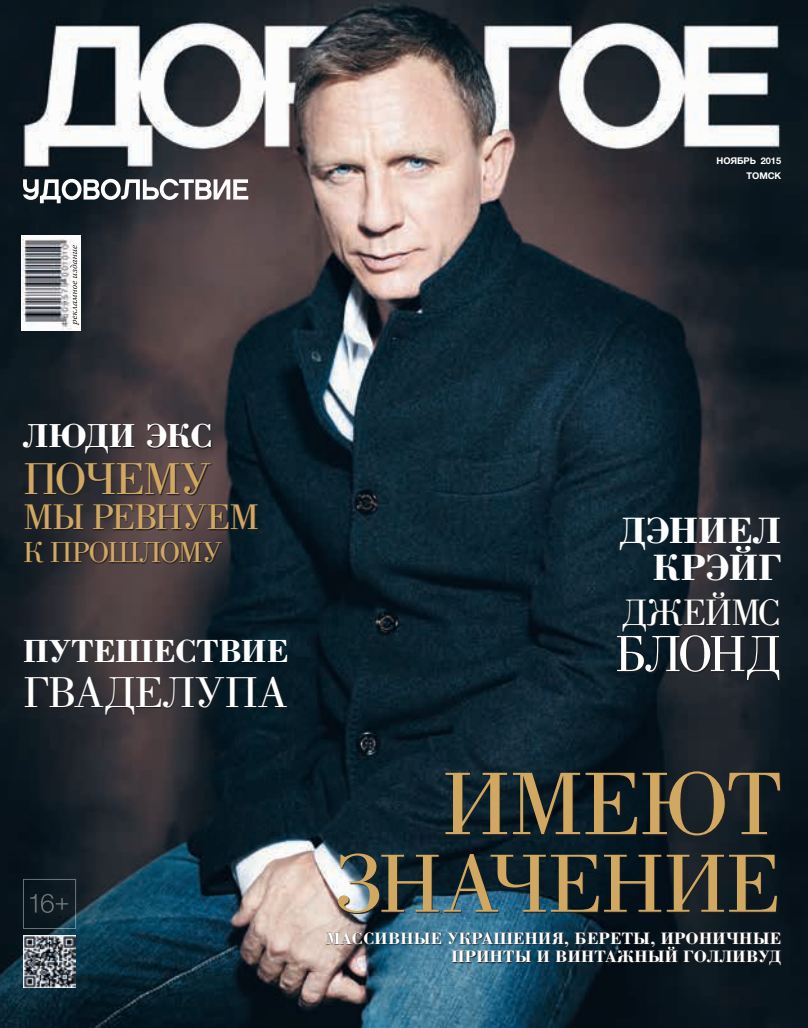
<style>
.page{position:relative;width:808px;height:1028px;background:#fff}
.page>*{position:absolute;margin:0;border:0;box-sizing:border-box;transform-origin:0 0}
.head_74_pt{font:91.75px "Borjomi Text";letter-spacing:-.02em;color:#d1a862;scale:1.05 1}
.head_74_pt-2{font:85.25px "Borjomi Text";letter-spacing:-.02em;color:#d1a862;scale:1.05 1}
.head_54-73_pt{font:52.5px "Borjomi Text";letter-spacing:-.06em;color:#fff}
.head_54-73_pt-2{font:46.12px "Borjomi Text";letter-spacing:-.04em;color:#d1a862;scale:1.05 1}
.head_54-73_pt-3{font:44.62px "Borjomi Text";letter-spacing:-.025em;color:#fff;scale:1.05 1}
.head_54-73_pt-4{font:38px "Borjomi Text";letter-spacing:-.03em;color:#fff}
.head_54-73_pt-5{font:700 37.88px/37.5px "Borjomi";letter-spacing:-.005em;color:#fff;text-align:right}
.head_54-73_pt-6{font:36.88px "Borjomi Text";letter-spacing:-.04em;color:#d1a862;scale:1.05 1}
.head_54-73_pt-7{font:700 34.25px "Borjomi";letter-spacing:-.05em;color:#fff}
.head_54-73_pt-8{font:700 33px "Borjomi";letter-spacing:-.005em;color:#fff}
.head_54-73_pt-9{font:29.88px "Borjomi Text";letter-spacing:-.025em;color:#d1a862;scale:1.05 1}
.subhead_Borjomi{font:700 17px/18.8px "Borjomi";letter-spacing:.01em;color:#fff;text-align:right}
.subhead_Helvetica{font:700 9.25px/15px "Helvetica Neue LTCYR";letter-spacing:-.01em;color:#fff;text-align:right}
</style>
<div class="page">
<img style="left:0;top:0;width:808px;height:1028px">
<img style="left:22px;top:236px;width:59px;height:94px">
<svg style="left:70px;top:245px;width:9px;height:80px"></svg>
<svg style="left:23px;top:179px;width:225px;height:24px"></svg>
<svg style="left:446px;top:772px;width:335px;height:64px;background:#131c23"></svg>
<svg style="left:338px;top:853px;width:440px;height:61px;background:#1b2932"></svg>
<svg style="left:326px;top:931px;width:456px;height:35px;background:#283f4c"></svg>
<svg style="left:622px;top:592px;width:158px;height:40px;background:#1a2229"></svg>
<svg style="left:617px;top:635px;width:164px;height:46px;background:#1c2229"></svg>
<svg style="left:23px;top:424px;width:189px;height:31px;background:#312c30"></svg>
<svg style="left:25px;top:463px;width:234px;height:67px;background:#363134"></svg>
<svg style="left:24px;top:542px;width:199px;height:22px;background:#383133"></svg>
<svg style="left:25px;top:677px;width:264px;height:39px;background:#23262c"></svg>
<svg style="left:30px;top:893px;width:38px;height:20px"></svg>
<img style="left:24px;top:935px;width:52px;height:52px">
<p class="subhead_Helvetica" style="left:716px;top:153px;width:66px">НОЯБРЬ 2015<br>ТОМСК</p>
<p class="head_54-73_pt-7" style="left:23px;top:416px;width:191px">ЛЮДИ ЭКС</p>
<p class="head_54-73_pt-2" style="left:23px;top:451px;width:181px">ПОЧЕМУ</p>
<p class="head_54-73_pt-6" style="left:23px;top:495px;width:227px">МЫ РЕВНУЕМ</p>
<p class="head_54-73_pt-9" style="left:23px;top:534px;width:192px">К ПРОШЛОМУ</p>
<p class="head_54-73_pt-8" style="left:23px;top:632px;width:267px">ПУТЕШЕСТВИЕ</p>
<p class="head_54-73_pt-3" style="left:23px;top:666px;width:254px">ГВАДЕЛУПА</p>
<p class="head_54-73_pt-5" style="left:620px;top:510px;width:163px">ДЭНИЕЛ<br>КРЭЙГ</p>
<p class="head_54-73_pt-4" style="left:621px;top:590px;width:162px">ДЖЕЙМС</p>
<p class="head_54-73_pt" style="left:615px;top:623px;width:168px">БЛОНД</p>
<p class="head_74_pt" style="left:441px;top:750px;width:325px">ИМЕЮТ</p>
<p class="head_74_pt-2" style="left:333px;top:833px;width:428px">ЗНАЧЕНИЕ</p>
<p class="subhead_Borjomi" style="left:326px;top:928px;width:456px">МАССИВНЫЕ УКРАШЕНИЯ, БЕРЕТЫ, ИРОНИЧНЫЕ<br>ПРИНТЫ И ВИНТАЖНЫЙ ГОЛЛИВУД</p>
</div>
